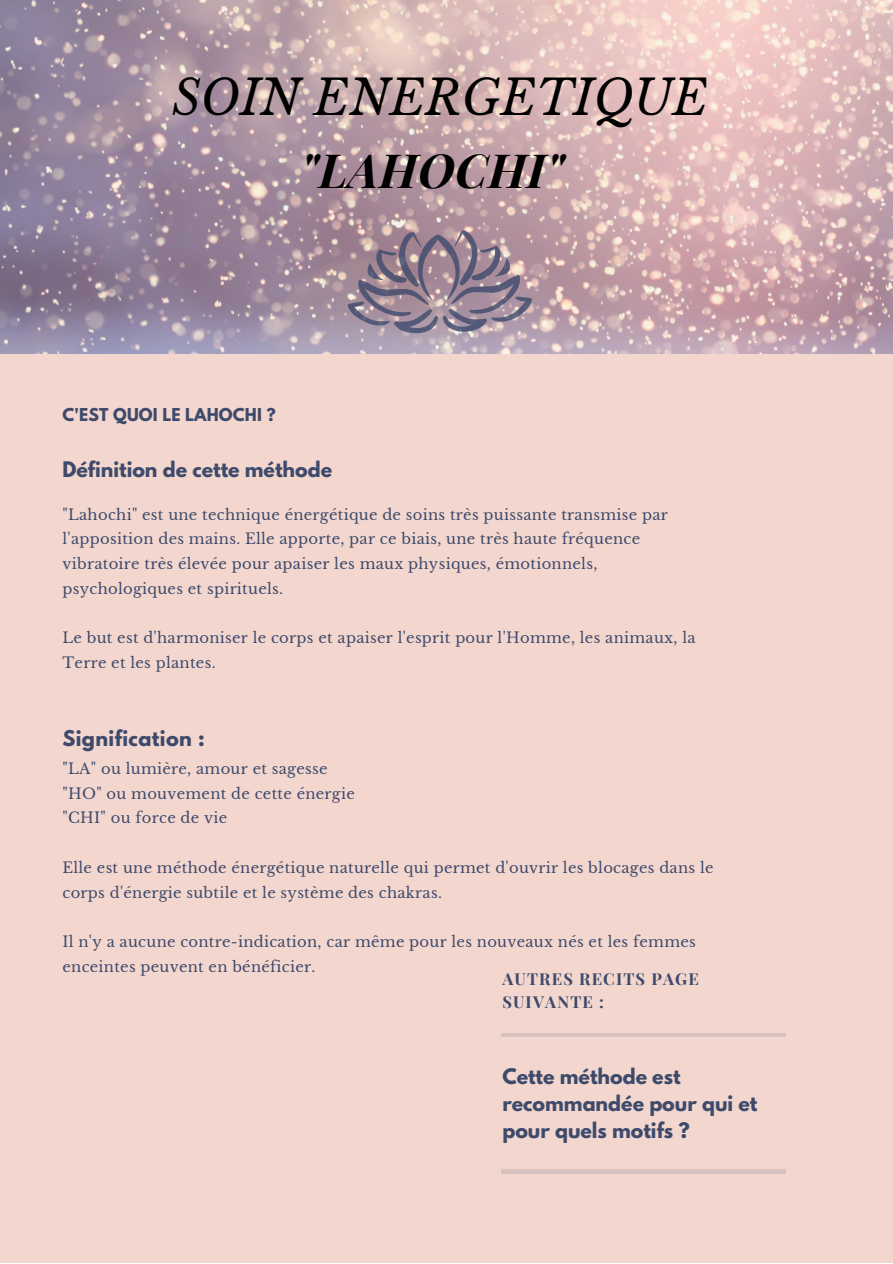
<style>
.page{position:relative;width:893px;height:1264px;background:#fff}
.page>*{position:absolute;margin:0;border:0;box-sizing:border-box;transform-origin:0 0}
.t1{font:italic 48px "Libre Baskerville";color:#000}
.t2{font:italic 700 47.1px "Playfair Display";letter-spacing:.01em;color:#000}
.t3{font:700 19.2px "League Spartan";letter-spacing:.02em;color:#3e4a6c}
.t4{font:700 19.05px/27px "League Spartan";color:#3e4a6c}
.t5{font:700 16.5px/22.5px "Playfair Display";letter-spacing:.07em;color:#3e4a6c}
.t6{font:700 15.75px "League Spartan";letter-spacing:.01em;color:#3e4a6c}
.t7{font:14.7px/24.8px "Libre Baskerville";letter-spacing:.02em;color:#3e4a6c}
</style>
<div class="page">
<div style="left:0;top:0;width:892px;height:1262px;background:#f3d7ce"></div>
<img style="left:0;top:0;width:892px;height:353px">
<hr style="left:501px;top:1033px;width:284px;height:3px;background:#3e4a6c">
<hr style="left:501px;top:1169px;width:284px;height:4px;background:#d8c2bf">
<svg style="left:347px;top:230px;width:185px;height:103px;background:#988695"></svg>
<h1 class="t1" style="left:172px;top:69px;width:537px">SOIN ENERGETIQUE</h1>
<h2 class="t2" style="left:300px;top:137px;width:265px">"LAHOCHI"</h2>
<p class="t6" style="left:62px;top:407px;width:215px">C'EST QUOI LE LAHOCHI ?</p>
<p class="t4" style="left:62px;top:458px;width:271px">Définition de cette méthode</p>
<p class="t7" style="left:62px;top:502px;width:607px">"Lahochi" est une technique énergétique de soins très puissante transmise par l'apposition des mains. Elle apporte, par ce biais, une très haute fréquence vibratoire très élevée pour apaiser les maux physiques, émotionnels, psychologiques et spirituels.</p>
<p class="t7" style="left:62px;top:626px;width:634px">Le but est d'harmoniser le corps et apaiser l'esprit pour l'Homme, les animaux, la<br>Terre et les plantes.</p>
<h3 class="t3" style="left:62px;top:728px;width:144px">Signification :</h3>
<p class="t7" style="left:62px;top:756px;width:294px">"LA" ou lumière, amour et sagesse "HO" ou mouvement de cette énergie "CHI" ou force de vie</p>
<p class="t7" style="left:62px;top:855px;width:652px">Elle est une méthode énergétique naturelle qui permet d'ouvrir les blocages dans le corps d'énergie subtile et le système des chakras.</p>
<p class="t7" style="left:62px;top:929px;width:635px">Il n'y a aucune contre-indication, car même pour les nouveaux nés et les femmes enceintes peuvent en bénéficier.</p>
<p class="t5" style="left:502px;top:966px;width:198px">AUTRES RECITS PAGE<br>SUIVANTE :</p>
<p class="t4" style="left:502px;top:1065px;width:256px">Cette méthode est recommandée pour qui et pour quels motifs ?</p>
</div>
